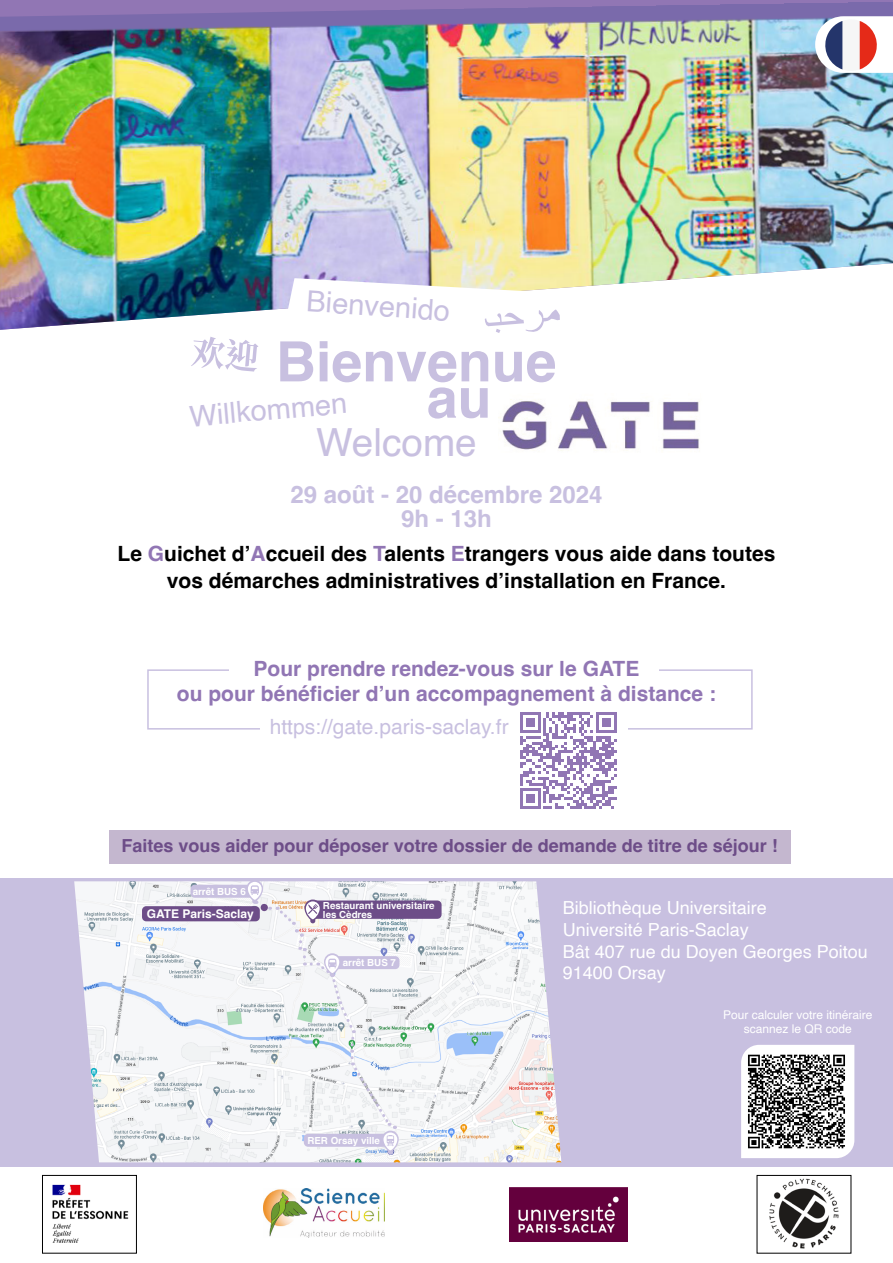
<style>
.page{position:relative;width:893px;height:1263px;background:#fff}
.page>*{position:absolute;margin:0;border:0;box-sizing:border-box;transform-origin:0 0}
.t1{font:700 55.5px "Helvetica";color:#c8c0e0}
.t2{font:38.7px "Helvetica";color:#c8c0e0}
.t3{font:29.1px "Helvetica";color:#c8c0e0}
.t4{font:700 24px/24.3px "Helvetica";color:#c8c0e0;text-align:center}
.t5{font:700 21px/27px "Helvetica";color:#000;text-align:center}
.t6{font:700 21px/25.2px "Helvetica";color:#9176b4;text-align:center}
.t7{font:21px "Helvetica";color:#c8c0e0}
.t8{font:18px/21.6px "Helvetica";color:#fff}
.t9{font:700 18px "Helvetica";color:#6d4d88}
.t10{font:12px/14.4px "Helvetica";color:#fff;text-align:center}
.t11{font:700 12px "Helvetica";color:#fff}
.t12{font:700 9.75px "Helvetica";color:#fff}
.s1{color:#9176b4}
</style>
<div class="page">
<div style="left:0;top:878px;width:893px;height:288px;background:#c8c0e0"></div>
<img style="left:264px;top:1189px;width:121px;height:48px">
<img style="left:509px;top:1187px;width:118px;height:54px">
<img style="left:0;top:1px;width:893px;height:329px">
<img style="left:499px;top:401px;width:201px;height:50px">
<svg style="left:191px;top:337px;width:67px;height:35px"></svg>
<img style="left:52px;top:1184px;width:77px;height:59px">
<div style="left:42px;top:1175px;width:95px;height:78px;border:1px solid #000"></div>
<img style="left:769px;top:1178px;width:70px;height:71px">
<div style="left:147px;top:669px;width:606px;height:60px;border:2px solid #c8c0e0"></div>
<div style="left:230px;top:655px;width:429px;height:60px;background:#fff"></div>
<div style="left:261px;top:712px;width:367px;height:60px;background:#fff"></div>
<div style="left:109px;top:830px;width:682px;height:33px;background:#c4b7cf"></div>
<svg style="left:520px;top:712px;width:97px;height:97px"></svg>
<div style="left:741px;top:1045px;width:113px;height:113px;background:#fff"></div>
<img style="left:748px;top:1053px;width:97px;height:97px">
<img style="left:74px;top:881px;width:487px;height:281px">
<div style="left:191px;top:885px;width:65px;height:13px;background:#c8c0e0;border-radius:4px"></div>
<svg style="left:246px;top:880px;width:17px;height:21px"></svg>
<svg style="left:248px;top:882px;width:14px;height:18px"></svg>
<div style="left:308px;top:900px;width:134px;height:19px;background:#6d4d88;border-radius:4px"></div>
<svg style="left:284px;top:278px;width:276px;height:55px"></svg>
<div style="left:142px;top:906px;width:118px;height:15px;background:#6d4d88;border-radius:4px"></div>
<svg style="left:251px;top:885px;width:148px;height:269px"></svg>
<svg style="left:815px;top:16px;width:78px;height:58px"></svg>
<h3 class="t3" style="left:307px;top:289px;width:145px;rotate:4deg">Bienvenido</h3>
<h1 class="t1" style="left:276px;top:339px;width:282px">Bienvenue</h1>
<h3 class="t3" style="left:188px;top:404px;width:160px;rotate:-5deg">Willkommen</h3>
<h1 class="t1" style="left:427px;top:375px;width:66px">au</h1>
<h2 class="t2" style="left:316px;top:426px;width:162px">Welcome</h2>
<p class="t4" style="left:290px;top:484px;width:314px">29 août - 20 décembre 2024<br>9h - 13h</p>
<p class="t5" style="left:118px;top:541px;width:659px">Le <span class="s1">G</span>uichet d’<span class="s1">A</span>ccueil des <span class="s1">T</span>alents <span class="s1">E</span>trangers vous aide dans toutes vos démarches administratives d’installation en France.</p>
<p class="t6" style="left:177px;top:658px;width:541px">Pour prendre rendez-vous sur le GATE<br>ou pour bénéficier d’un accompagnement à distance :</p>
<p class="t7" style="left:270px;top:717px;width:240px">https://gate.paris-saclay.fr</p>
<p class="t9" style="left:122px;top:839px;width:658px">Faites vous aider pour déposer votre dossier de demande de titre de séjour !</p>
<p class="t12" style="left:193px;top:887px;width:55px">arrêt BUS 6</p>
<p class="t12" style="left:323px;top:901px;width:113px">Restaurant universitaire</p>
<p class="t11" style="left:147px;top:908px;width:109px">GATE Paris-Saclay</p>
<p class="t12" style="left:323px;top:910px;width:51px">les Cèdres</p>
<p class="t12" style="left:343px;top:958px;width:55px">arrêt BUS 7</p>
<p class="t12" style="left:307px;top:1136px;width:74px">RER Orsay ville</p>
<p class="t8" style="left:563px;top:899px;width:307px">Bibliothèque Universitaire<br>Université Paris-Saclay<br>Bât 407 rue du Doyen Georges Poitou<br>91400 Orsay</p>
<p class="t10" style="left:723px;top:1008px;width:151px">Pour calculer votre itinéraire scannez le QR code</p>
</div>
